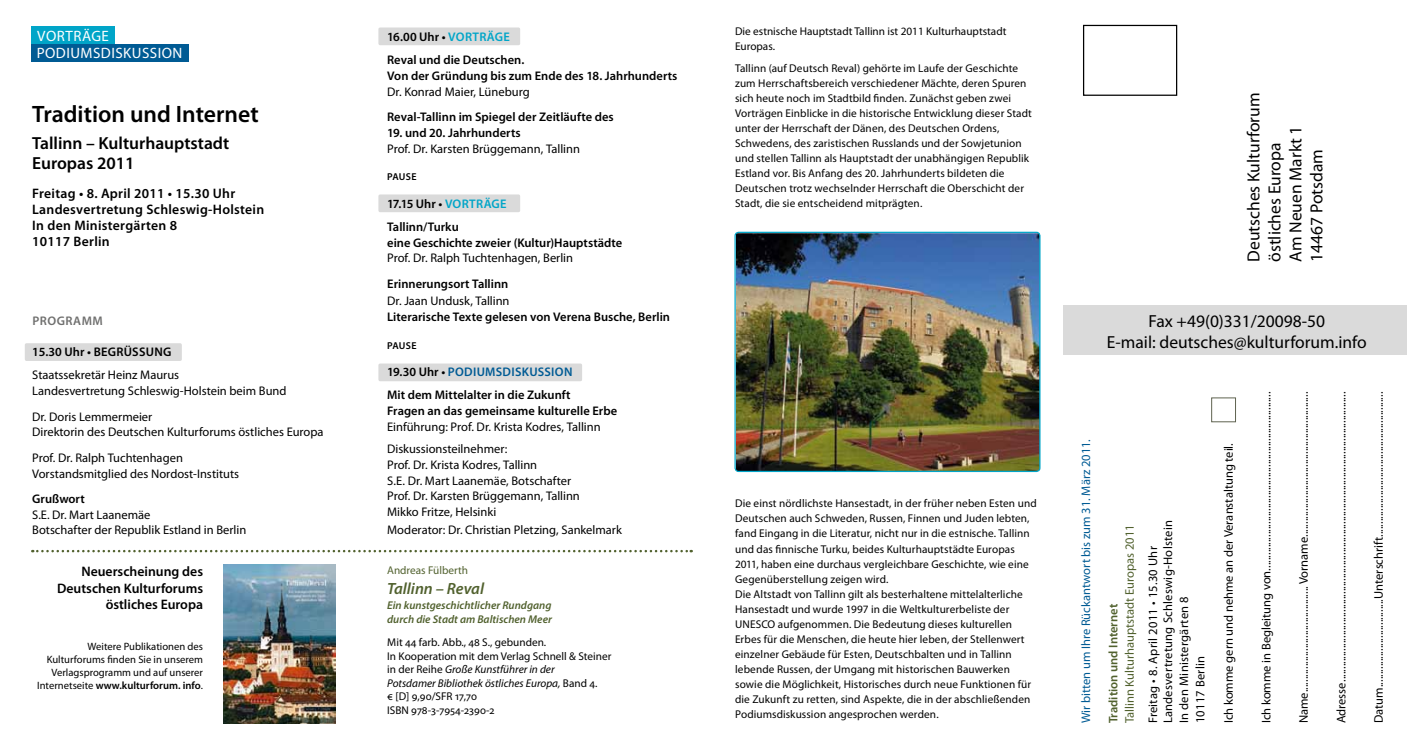
<style>
.page{position:relative;width:1407px;height:745px;background:#fff}
.page>*{position:absolute;margin:0;border:0;box-sizing:border-box;transform-origin:0 0}
.t1{font:600 23.75px "Myriad Pro";color:#000}
.t2{font:17.5px/21px "Myriad Pro";color:#000}
.t3{font:600 17.5px/20px "Myriad Pro";color:#000}
.t4{font:italic 600 16.25px "Myriad Pro";color:#51612e}
.t5{font:15px "Myriad Pro";letter-spacing:.03em;color:#fff}
.t6{font:600 13.75px/16.2px "Myriad Pro";letter-spacing:.02em;color:#000}
.t7{font:600 13.75px/16.5px "Myriad Pro";color:#000;text-align:right}
.t8{font:12.5px/15.6px "Myriad Pro";color:#000}
.t9{font:600 12.5px/23.1px "Myriad Pro";color:#000}
.t10{font:12.5px/15px "Myriad Pro";letter-spacing:.02em;color:#000}
.t11{font:12.5px "Myriad Pro";color:#005b94}
.t12{font:12.5px "Myriad Pro";color:#51612e}
.t13{font:600 12.5px "Myriad Pro";color:#51612e}
.t14{font:600 12.5px "Myriad Pro";letter-spacing:.02em;color:#000}
.t15{font:600 12.5px "Myriad Pro";color:#6f6f6e}
.t16{font:11.25px/15px "Myriad Pro";letter-spacing:.01em;color:#000}
.t17{font:italic 600 11.25px/13.5px "Myriad Pro";color:#51612e}
.t18{font:11.25px "Myriad Pro";color:#51612e}
.t19{font:10.62px/12.8px "Myriad Pro";color:#000;text-align:right}
.t20{font:600 10px "Myriad Pro";letter-spacing:.055em;color:#000}
.s1{font-weight:600}
.s2{color:#00a5c8}
.s3{color:#005b94}
.s4{font-style:italic}
</style>
<div class="page">
<div style="left:25px;top:343px;width:157px;height:18px;background:#dadada;border-radius:2px"></div>
<div style="left:378px;top:194px;width:142px;height:18px;background:#dadada;border-radius:2px"></div>
<div style="left:378px;top:27px;width:142px;height:18px;background:#dadada;border-radius:2px"></div>
<div style="left:1063px;top:304px;width:344px;height:50px;background:#dadada"></div>
<div style="left:1083px;top:25px;width:94px;height:71px;border:1px solid #000"></div>
<img style="left:736px;top:233px;width:304px;height:238px">
<div style="left:734px;top:231px;width:306px;height:240px;border:1px solid #00a5c8;border-radius:4px"></div>
<div style="left:378px;top:363px;width:204px;height:18px;background:#dadada;border-radius:2px"></div>
<div style="left:31px;top:27px;width:84px;height:17px;background:#00a5c8"></div>
<div style="left:31px;top:44px;width:157px;height:18px;background:#005b94"></div>
<div style="left:1211px;top:397px;width:25px;height:25px;border:1px solid #5f6350"></div>
<img style="left:224px;top:564px;width:112px;height:159px">
<svg style="left:32px;top:549px;width:660px;height:3px"></svg>
<h3 class="t5" style="left:37px;top:26px;width:19px">Vortr</h3>
<h3 class="t5" style="left:82px;top:26px;width:28px">ÄgE</h3>
<h3 class="t5" style="left:37px;top:44px;width:18px">Podiumsdiskussion</h3>
<h1 class="t1" style="left:32px;top:98px;width:228px">Tradition und Internet</h1>
<h2 class="t3" style="left:32px;top:132px;width:199px">Tallinn – Kulturhauptstadt<br>Europas 2011</h2>
<p class="t6" style="left:32px;top:184px;width:233px">Freitag • 8. April 2011 • 15.30 Uhr<br>Landesvertretung Schleswig-Holstein<br>In den Ministergärten 8<br>10117 Berlin</p>
<p class="t15" style="left:32px;top:313px;width:61px">Programm</p>
<p class="t14" style="left:32px;top:344px;width:141px">15.30 Uhr • BegrüSSung</p>
<p class="t8" style="left:32px;top:367px;width:256px">Staatssekretär Heinz Maurus<br>Landesvertretung Schleswig-Holstein beim Bund</p>
<p class="t8" style="left:32px;top:408px;width:293px">Dr. Doris Lemmermeier<br>Direktorin des Deutschen Kulturforums östliches Europa</p>
<p class="t8" style="left:32px;top:449px;width:208px">Prof. Dr. Ralph Tuchtenhagen<br>Vorstandsmitglied des Nordost-Instituts</p>
<p class="t9" style="left:32px;top:487px;width:54px">Grußwort</p>
<p class="t8" style="left:32px;top:506px;width:216px">S.E. Dr. Mart Laanemäe<br>Botschafter der Republik Estland in Berlin</p>
<p class="t7" style="left:57px;top:562px;width:147px">Neuerscheinung des<br>Deutschen Kulturforums östliches Europa</p>
<p class="t19" style="left:37px;top:639px;width:167px">Weitere Publikationen des Kulturforums finden Sie in unserem Verlagsprogramm und auf unserer Internetseite <span class="s1">www.kulturforum. info</span>.</p>
<p class="t9" style="left:387px;top:25px;width:139px">16.00 Uhr • <span class="s2">Vorträge<br></span>Reval und die Deutschen.</p>
<p class="t9" style="left:387px;top:64px;width:292px">Von der Gründung bis zum Ende des 18. Jahrhunderts</p>
<p class="t8" style="left:387px;top:83px;width:144px">Dr. Konrad Maier, Lüneburg</p>
<p class="t9" style="left:387px;top:105px;width:228px">Reval-Tallinn im Spiegel der Zeitläufte des</p>
<p class="t9" style="left:387px;top:121px;width:135px">19. und 20. Jahrhunderts</p>
<p class="t8" style="left:387px;top:140px;width:194px">Prof. Dr. Karsten Brüggemann, Tallinn</p>
<p class="t20" style="left:387px;top:170px;width:31px">Pause</p>
<p class="t9" style="left:387px;top:191px;width:121px">17.15 Uhr • <span class="s2">Vorträge<br></span>Tallinn/Turku</p>
<p class="t9" style="left:387px;top:230px;width:237px">eine Geschichte zweier (Kultur)Hauptstädte</p>
<p class="t8" style="left:387px;top:250px;width:187px">Prof. Dr. Ralph Tuchtenhagen, Berlin</p>
<p class="t9" style="left:387px;top:272px;width:123px">Erinnerungsort Tallinn</p>
<p class="t8" style="left:387px;top:292px;width:124px">Dr. Jaan Undusk, Tallinn</p>
<p class="t9" style="left:387px;top:305px;width:284px">Literarische Texte gelesen von Verena Busche, Berlin</p>
<p class="t20" style="left:387px;top:338px;width:31px">Pause</p>
<p class="t9" style="left:387px;top:360px;width:187px">19.30 Uhr • <span class="s3">Podiumsdiskussion<br></span>Mit dem Mittelalter in die Zukunft</p>
<p class="t9" style="left:387px;top:398px;width:231px">Fragen an das gemeinsame kulturelle Erbe</p>
<p class="t8" style="left:387px;top:414px;width:215px;line-height:22.8px">Einführung: Prof. Dr. Krista Kodres, Tallinn<br>Diskussionsteilnehmer:</p>
<p class="t8" style="left:387px;top:456px;width:194px">Prof. Dr. Krista Kodres, Tallinn<br>S.E. Dr. Mart Laanemäe, Botschafter Prof. Dr. Karsten Brüggemann, Tallinn Mikko Fritze, Helsinki</p>
<p class="t8" style="left:387px;top:522px;width:236px">Moderator: Dr. Christian Pletzing, Sankelmark</p>
<p class="t18" style="left:387px;top:563px;width:82px">Andreas Fülberth</p>
<h3 class="t4" style="left:387px;top:577px;width:98px">Tallinn – Reval</h3>
<p class="t17" style="left:387px;top:598px;width:166px">Ein kunstgeschichtlicher Rundgang durch die Stadt am Baltischen Meer</p>
<p class="t16" style="left:387px;top:635px;width:226px;line-height:13.5px">Mit 44 farb. Abb., 48 S., gebunden.<br>In Kooperation mit dem Verlag Schnell &amp; Steiner in der Reihe <span class="s4">Große Kunstführer in der<br>Potsdamer Bibliothek östliches Europa,</span> Band 4.<br>€ [D] 9,90/SFR 17,70<br>ISBN 978-3-7954-2390-2</p>
<p class="t16" style="left:735px;top:24px;width:273px">Die estnische Hauptstadt Tallinn ist 2011 Kulturhauptstadt<br>Europas.</p>
<p class="t16" style="left:735px;top:60px;width:298px">Tallinn (auf Deutsch Reval) gehörte im Laufe der Geschichte zum Herrschaftsbereich verschiedener Mächte, deren Spuren sich heute noch im Stadtbild finden. Zunächst geben zwei Vorträgen Einblicke in die historische Entwicklung dieser Stadt unter der Herrschaft der Dänen, des Deutschen Ordens, Schwedens, des zaristischen Russlands und der Sowjetunion und stellen Tallinn als Hauptstadt der unabhängigen Republik Estland vor. Bis Anfang des 20. Jahrhunderts bildeten die Deutschen trotz wechselnder Herrschaft die Oberschicht der Stadt, die sie entscheidend mitprägten.</p>
<p class="t16" style="left:735px;top:495px;width:303px">Die einst nördlichste Hansestadt, in der früher neben Esten und Deutschen auch Schweden, Russen, Finnen und Juden lebten, fand Eingang in die Literatur, nicht nur in die estnische. Tallinn und das finnische Turku, beides Kulturhauptstädte Europas 2011, haben eine durchaus vergleichbare Geschichte, wie eine Gegenüberstellung zeigen wird.<br>Die Altstadt von Tallinn gilt als besterhaltene mittelalterliche Hansestadt und wurde 1997 in die Weltkulturerbeliste der UNESCO aufgenommen. Die Bedeutung dieses kulturellen Erbes für die Menschen, die heute hier leben, der Stellenwert einzelner Gebäude für Esten, Deutschbalten und in Tallinn lebende Russen, der Umgang mit historischen Bauwerken sowie die Möglichkeit, Historisches durch neue Funktionen für die Zukunft zu retten, sind Aspekte, die in der abschließenden Podiumsdiskussion angesprochen werden.</p>
<h2 class="t2" style="left:1243px;top:262px;width:171px;rotate:-90deg">Deutsches Kulturforum östliches Europa<br>Am Neuen Markt 1<br>14467 Potsdam</h2>
<p class="t11" style="left:1078px;top:723px;width:286px;rotate:-90deg">Wir bitten um Ihre Rückantwort bis zum 31. März 2011.</p>
<h2 class="t2" style="left:1107px;top:310px;width:261px;text-align:center">Fax +49(0)331/20098-50<br>E-mail: deutsches@kulturforum.info</h2>
<p class="t12" style="left:1122px;top:723px;width:200px;rotate:-90deg">Tallinn Kulturhauptstadt Europas 2011</p>
<p class="t10" style="left:1145px;top:723px;width:205px;rotate:-90deg">Freitag • 8. April 2011 • 15.30 Uhr<br>Landesvertretung Schleswig-Holstein</p>
<p class="t10" style="left:1175px;top:723px;width:129px;line-height:16.2px;rotate:-90deg">In den Ministergärten 8<br>10117 Berlin</p>
<p class="t13" style="left:1105px;top:723px;width:121px;rotate:-90deg">Tradition und Internet</p>
<p class="t8" style="left:1220px;top:723px;width:281px;rotate:-90deg">Ich komme gern und nehme an der Veranstaltung teil.</p>
<p class="t8" style="left:1258px;top:723px;width:333px;rotate:-90deg">Ich komme in Begleitung von.....................................................................</p>
<p class="t8" style="left:1295px;top:723px;width:333px;rotate:-90deg">Name......................................... Vorname........................................................</p>
<p class="t8" style="left:1333px;top:723px;width:333px;rotate:-90deg">Adresse................................................................................................................</p>
<p class="t8" style="left:1370px;top:723px;width:333px;rotate:-90deg">Datum..................................Unterschrift........................................................</p>
</div>
